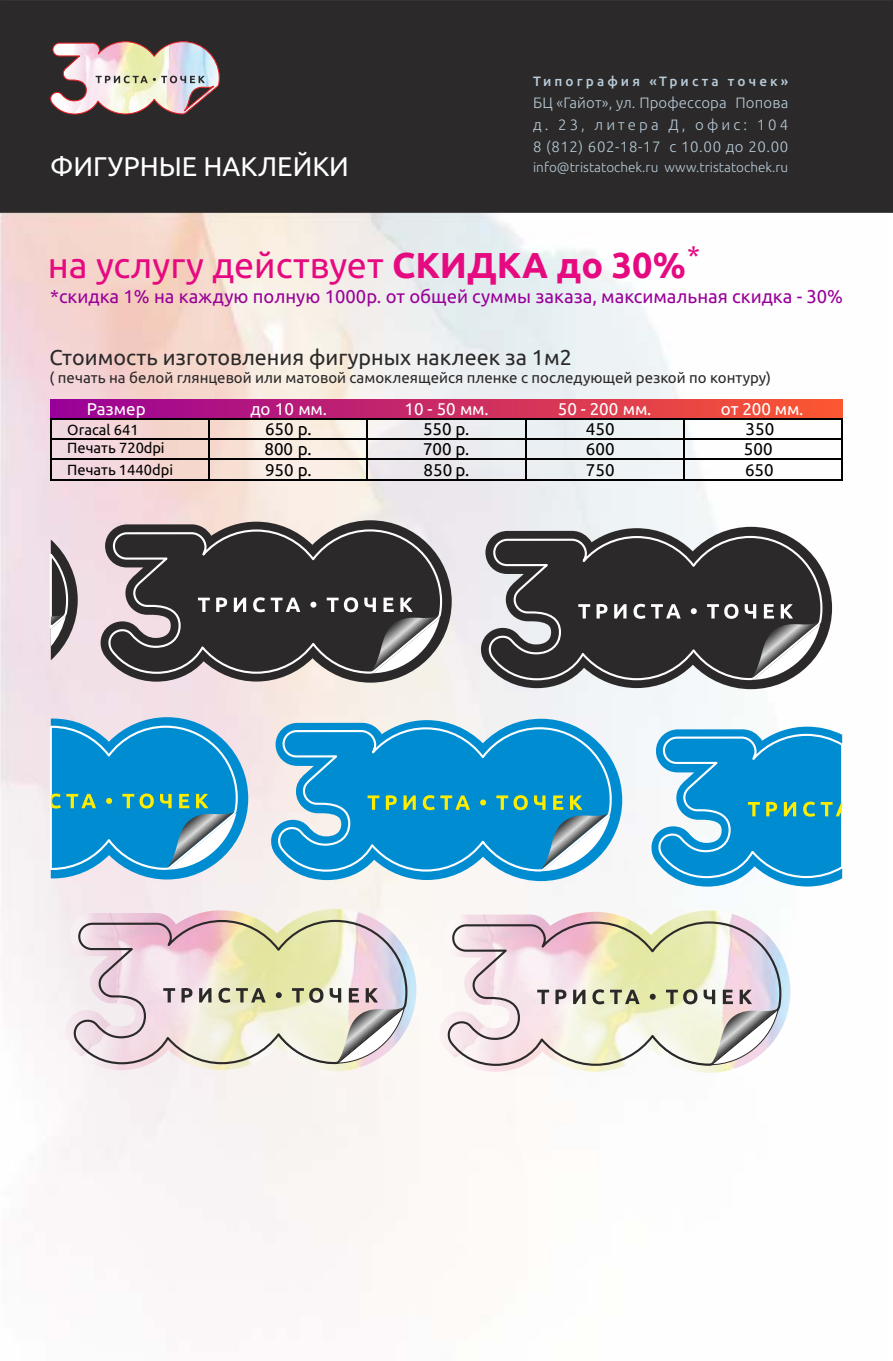
<style>
.page{position:relative;width:893px;height:1361px;background:#fff}
.page>*{position:absolute;margin:0;border:0;box-sizing:border-box;transform-origin:0 0}
.t1{font:36px "Ubuntu";color:#e60a80}
.t2{font:27px "Ubuntu";color:#fff}
.t3{font:27px "Ubuntu";color:#e60a80}
.t4{font:21.45px "Ubuntu";color:#2b2929}
.t5{font:18.45px "Ubuntu";color:#909}
.t6{font:16.95px "Ubuntu";color:#000}
.t7{font:16.95px "Ubuntu";color:#fff}
.t8{font:15px "Ubuntu";color:#2b2929}
.t9{font:300 15px/21.9px "Ubuntu";letter-spacing:.04em;color:#b8ccd9;text-align:justify}
.t10{font:14.7px "Ubuntu";color:#000}
.t11{font:300 13.5px "Ubuntu";color:#b8ccd9}
.t12{font:500 13.5px "Ubuntu";letter-spacing:.23em;color:#b8ccd9}
.s1{font-weight:700}
</style>
<div class="page">
<img style="left:0;top:213px;width:843px;height:1079px">
<div style="left:0;top:0;width:893px;height:213px;background:#2b2929"></div>
<svg style="left:49px;top:0;width:174px;height:115px"></svg>
<div style="left:51px;top:399px;width:791px;height:20px;background:linear-gradient(to right,#909,#fc5730)"></div>
<hr style="left:52px;top:438px;width:157px;height:1px;background:#000">
<hr style="left:210px;top:438px;width:157px;height:1px;background:#000">
<hr style="left:368px;top:438px;width:157px;height:1px;background:#000">
<hr style="left:526px;top:438px;width:157px;height:1px;background:#000">
<hr style="left:684px;top:438px;width:157px;height:1px;background:#000">
<hr style="left:52px;top:459px;width:157px;height:1px;background:#000">
<hr style="left:210px;top:459px;width:157px;height:1px;background:#000">
<hr style="left:368px;top:459px;width:157px;height:1px;background:#000">
<hr style="left:526px;top:459px;width:157px;height:1px;background:#000">
<hr style="left:684px;top:459px;width:157px;height:1px;background:#000">
<hr style="left:52px;top:479px;width:157px;height:1px;background:#000">
<hr style="left:210px;top:479px;width:157px;height:1px;background:#000">
<hr style="left:368px;top:479px;width:157px;height:1px;background:#000">
<hr style="left:526px;top:479px;width:157px;height:1px;background:#000">
<hr style="left:684px;top:479px;width:157px;height:1px;background:#000">
<svg style="left:51px;top:418px;width:1px;height:62px"></svg>
<hr style="left:52px;top:418px;width:157px;height:1px;background:#000">
<svg style="left:209px;top:418px;width:1px;height:62px"></svg>
<hr style="left:210px;top:418px;width:157px;height:1px;background:#000">
<svg style="left:367px;top:418px;width:1px;height:62px"></svg>
<hr style="left:368px;top:418px;width:157px;height:1px;background:#000">
<svg style="left:525px;top:418px;width:1px;height:62px"></svg>
<hr style="left:526px;top:418px;width:157px;height:1px;background:#000">
<svg style="left:683px;top:418px;width:1px;height:62px"></svg>
<hr style="left:684px;top:418px;width:157px;height:1px;background:#000">
<svg style="left:841px;top:418px;width:1px;height:62px"></svg>
<svg style="left:270px;top:719px;width:352px;height:162px"></svg>
<svg style="left:276px;top:726px;width:337px;height:146px;fill:#008cd1"></svg>
<svg style="left:368px;top:795px;width:242px;height:76px"></svg>
<img style="left:439px;top:910px;width:351px;height:163px">
<svg style="left:446px;top:920px;width:336px;height:147px"></svg>
<svg style="left:537px;top:989px;width:242px;height:76px"></svg>
<svg style="left:651px;top:726px;width:192px;height:160px"></svg>
<svg style="left:49px;top:717px;width:199px;height:162px"></svg>
<img style="left:65px;top:909px;width:351px;height:162px">
<svg style="left:72px;top:919px;width:337px;height:146px"></svg>
<svg style="left:163px;top:988px;width:242px;height:76px"></svg>
<svg style="left:100px;top:520px;width:352px;height:162px"></svg>
<svg style="left:107px;top:528px;width:336px;height:147px;fill:#2b2929"></svg>
<svg style="left:198px;top:597px;width:242px;height:76px"></svg>
<svg style="left:480px;top:527px;width:352px;height:162px"></svg>
<svg style="left:487px;top:535px;width:336px;height:146px;fill:#2b2929"></svg>
<svg style="left:578px;top:604px;width:242px;height:76px"></svg>
<svg style="left:49px;top:539px;width:29px;height:121px"></svg>
<h2 class="t2" style="left:50px;top:155px;width:300px">ФИГУРНЫЕ НАКЛЕЙКИ</h2>
<p class="t12" style="left:533px;top:76px;width:257px">Типография «Триста точек»</p>
<p class="t9" style="left:533px;top:93px;width:257px">БЦ «Гайот», ул. Профессора Попова д. 23, литера Д, офис: 104<br>8 (812) 602-18-17 c 10.00 до 20.00</p>
<p class="t11" style="left:533px;top:162px;width:257px">info@tristatochek.ru www.tristatochek.ru</p>
<h2 class="t3" style="left:687px;top:244px;width:14px">*</h2>
<h1 class="t1" style="left:48px;top:250px;width:639px">на услугу действует <span class="s1">СКИДКА до 30%</span></h1>
<p class="t5" style="left:50px;top:289px;width:794px">*скидка 1% на каждую полную 1000р. от общей суммы заказа, максимальная скидка - 30%</p>
<h3 class="t4" style="left:50px;top:348px;width:524px">Стоимость изготовления фигурных наклеек за 1м2</h3>
<p class="t8" style="left:50px;top:371px;width:723px">( печать на белой глянцевой или матовой самоклеящейся пленке с последующей резкой по контуру)</p>
<p class="t7" style="left:87px;top:402px;width:60px">Размер</p>
<p class="t7" style="left:250px;top:402px;width:78px">до 10 мм.</p>
<p class="t7" style="left:405px;top:402px;width:85px">10 - 50 мм.</p>
<p class="t7" style="left:558px;top:402px;width:95px">50 - 200 мм.</p>
<p class="t7" style="left:721px;top:402px;width:84px">от 200 мм.</p>
<p class="t10" style="left:67px;top:442px;width:99px">Печать 720dpi</p>
<p class="t6" style="left:265px;top:442px;width:49px">800 р.</p>
<p class="t6" style="left:423px;top:442px;width:48px">700 р.</p>
<p class="t6" style="left:586px;top:442px;width:30px">600</p>
<p class="t6" style="left:744px;top:442px;width:30px">500</p>
<p class="t6" style="left:265px;top:462px;width:48px">950 р.</p>
<p class="t6" style="left:424px;top:462px;width:47px">850 р.</p>
<p class="t6" style="left:586px;top:462px;width:30px">750</p>
<p class="t6" style="left:745px;top:462px;width:30px">650</p>
<p class="t6" style="left:265px;top:422px;width:48px">650 р.</p>
<p class="t6" style="left:423px;top:422px;width:48px">550 р.</p>
<p class="t6" style="left:586px;top:422px;width:30px">450</p>
<p class="t6" style="left:745px;top:422px;width:30px">350</p>
<p class="t10" style="left:67px;top:423px;width:73px">Oracal 641</p>
<p class="t10" style="left:67px;top:464px;width:107px">Печать 1440dpi</p>
</div>
